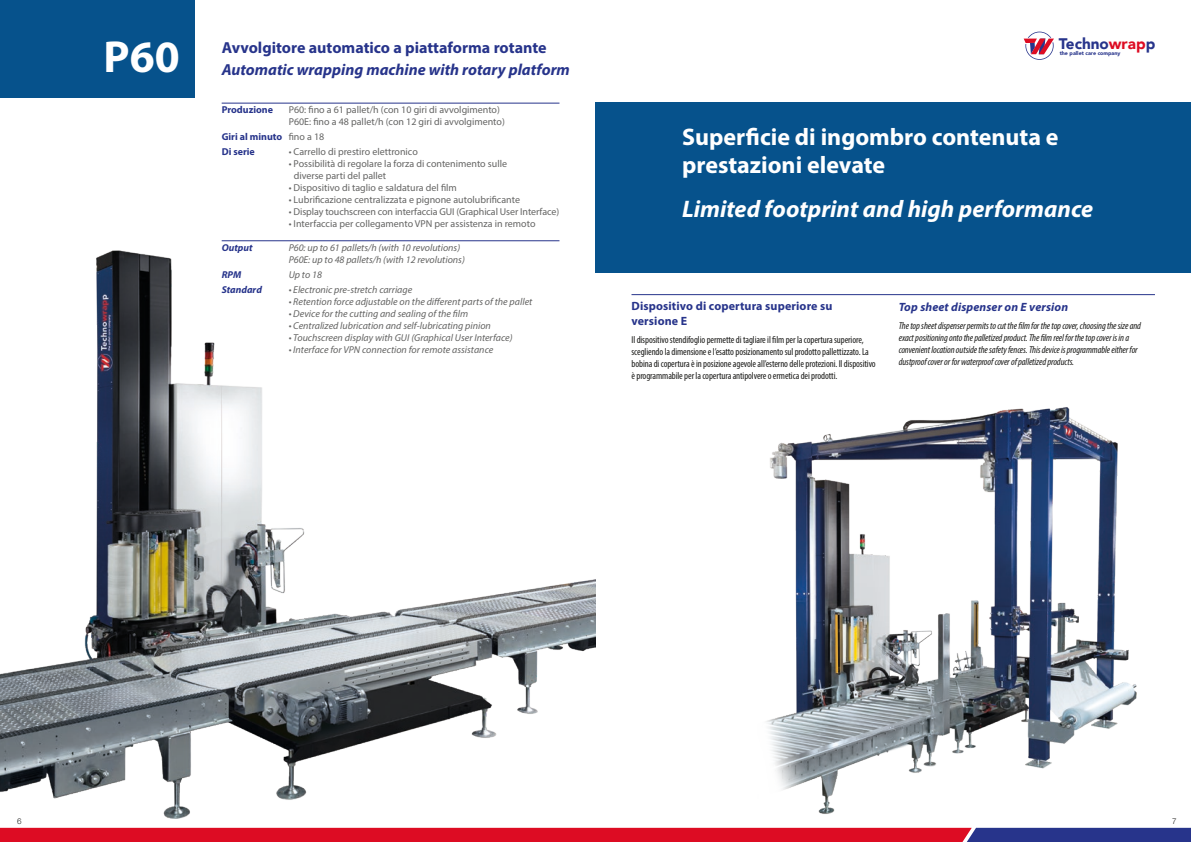
<style>
.page{position:relative;width:1191px;height:842px;background:#fff}
.page>*{position:absolute;margin:0;border:0;box-sizing:border-box;transform-origin:0 0}
.t1{font:700 45px "Myriad Pro";color:#fff}
.t2{font:700 24px/28px "Myriad Pro";color:#fff}
.t3{font:italic 700 24px "Myriad Pro";color:#fff}
.t4{font:italic 700 16px "Myriad Pro";color:#27348b}
.t5{font:700 16px "Myriad Pro";color:#27348b}
.t6{font:900 15.3px "Avenir";color:#27348b}
.t7{font:700 12px/14.4px "Myriad Pro";letter-spacing:.01em;color:#27348b}
.t8{font:italic 700 12px "Myriad Pro";letter-spacing:.01em;color:#27348b}
.t9{font:10px/12px "Myriad Pro";color:#646463}
.t10{font:italic 10px/12px "Myriad Pro";color:#646463}
.t11{font:condensed 10px/12px "Myriad Pro";letter-spacing:-.01em;color:#1d1d1b}
.t12{font:italic condensed 10px/12px "Myriad Pro";letter-spacing:-.01em;color:#1d1d1b}
.t13{font:700 10px/15px "Myriad Pro";color:#27348b}
.t14{font:italic 700 10px "Myriad Pro";color:#27348b}
.t15{font:300 8px "Helvetica Neue";color:#1d1d1b}
.t16{font:900 5.3px "Avenir";color:#27348b}
.s1{font-weight:400;color:#646463}
.s2{color:#dd0c23}
</style>
<div class="page">
<svg style="left:1023px;top:32px;width:31px;height:28px"></svg>
<svg style="left:0;top:828px;width:1191px;height:14px;background:#bb1436"></svg>
<div style="left:595px;top:103px;width:596px;height:170px;background:#06528c"></div>
<div style="left:0;top:0;width:194px;height:98px;background:#06528c"></div>
<img style="left:0;top:240px;width:595px;height:579px">
<hr style="left:631px;top:294px;width:524px;height:1px;background:#27348b">
<img style="left:766px;top:407px;width:371px;height:407px">
<hr style="left:222px;top:103px;width:337px;height:1px;background:#27348b">
<hr style="left:222px;top:240px;width:337px;height:1px;background:#27348b">
<h1 class="t1" style="left:104px;top:28px;width:78px">P60</h1>
<h3 class="t5" style="left:222px;top:37px;width:326px">Avvolgitore automatico a piattaforma rotante</h3>
<h3 class="t4" style="left:222px;top:59px;width:350px">Automatic wrapping machine with rotary platform</h3>
<p class="t13" style="left:222px;top:102px;width:53px">Produzione</p>
<p class="t9" style="left:289px;top:104px;width:218px">P60: fino a 61 pallet/h (con 10 giri di avvolgimento)<br>P60E: fino a 48 pallet/h (con 12 giri di avvolgimento)</p>
<p class="t13" style="left:222px;top:129px;width:104px">Giri al minuto <span class="s1">fino a 18<br></span>Di serie</p>
<p class="t9" style="left:289px;top:146px;width:131px">• Carrello di prestiro elettronico</p>
<p class="t9" style="left:294px;top:158px;width:215px;text-indent:-5px">• Possibilità di regolare la forza di contenimento sulle diverse parti del pallet</p>
<p class="t9" style="left:289px;top:182px;width:170px">• Dispositivo di taglio e saldatura del film</p>
<p class="t9" style="left:289px;top:194px;width:233px">• Lubrificazione centralizzata e pignone autolubrificante</p>
<p class="t9" style="left:289px;top:206px;width:272px">• Display touchscreen con interfaccia GUI (Graphical User Interface)</p>
<p class="t9" style="left:289px;top:218px;width:248px">• Interfaccia per collegamento VPN per assistenza in remoto</p>
<p class="t14" style="left:222px;top:241px;width:32px">Output</p>
<p class="t10" style="left:289px;top:242px;width:178px">P60: up to 61 pallets/h (with 10 revolutions)<br>P60E: up to 48 pallets/h (with 12 revolutions)</p>
<p class="t14" style="left:222px;top:268px;width:21px">RPM</p>
<p class="t10" style="left:289px;top:269px;width:35px">Up to 18</p>
<p class="t14" style="left:222px;top:283px;width:42px">Standard</p>
<p class="t10" style="left:289px;top:284px;width:125px">• Electronic pre-stretch carriage</p>
<p class="t10" style="left:289px;top:296px;width:245px">• Retention force adjustable on the different parts of the pallet</p>
<p class="t10" style="left:289px;top:308px;width:181px">• Device for the cutting and sealing of the film</p>
<p class="t10" style="left:289px;top:320px;width:204px">• Centralized lubrication and self-lubricating pinion</p>
<p class="t10" style="left:289px;top:332px;width:225px">• Touchscreen display with GUI (Graphical User Interface)</p>
<p class="t10" style="left:289px;top:344px;width:206px">• Interface for VPN connection for remote assistance</p>
<h3 class="t6" style="left:1058px;top:31px;width:98px">Techno<span class="s2">wrap</span>p</h3>
<p class="t16" style="left:1059px;top:49px;width:62px">the pallet care company</p>
<h2 class="t2" style="left:682px;top:122px;width:378px">Superficie di ingombro contenuta e prestazioni elevate</h2>
<h2 class="t3" style="left:682px;top:193px;width:413px">Limited footprint and high performance</h2>
<p class="t7" style="left:631px;top:299px;width:203px">Dispositivo di copertura superiore su versione E</p>
<p class="t11" style="left:631px;top:333px;width:246px">Il dispositivo stendifoglio permette di tagliare il film per la copertura superiore, scegliendo la dimensione e l’esatto posizionamento sul prodotto pallettizzato. La bobina di copertura è in posizione agevole all’esterno delle protezioni. Il dispositivo è programmabile per la copertura antipolvere o ermetica dei prodotti.</p>
<p class="t8" style="left:898px;top:299px;width:171px">Top sheet dispenser on E version</p>
<p class="t12" style="left:898px;top:319px;width:244px">The top sheet dispenser permits to cut the film for the top cover, choosing the size and exact positioning onto the palletized product. The film reel for the top cover is in a convenient location outside the safety fences. This device is programmable either for dustproof cover or for waterproof cover of palletized products.</p>
<p class="t15" style="left:17px;top:816px;width:6px">6</p>
<p class="t15" style="left:1172px;top:816px;width:6px">7</p>
</div>
